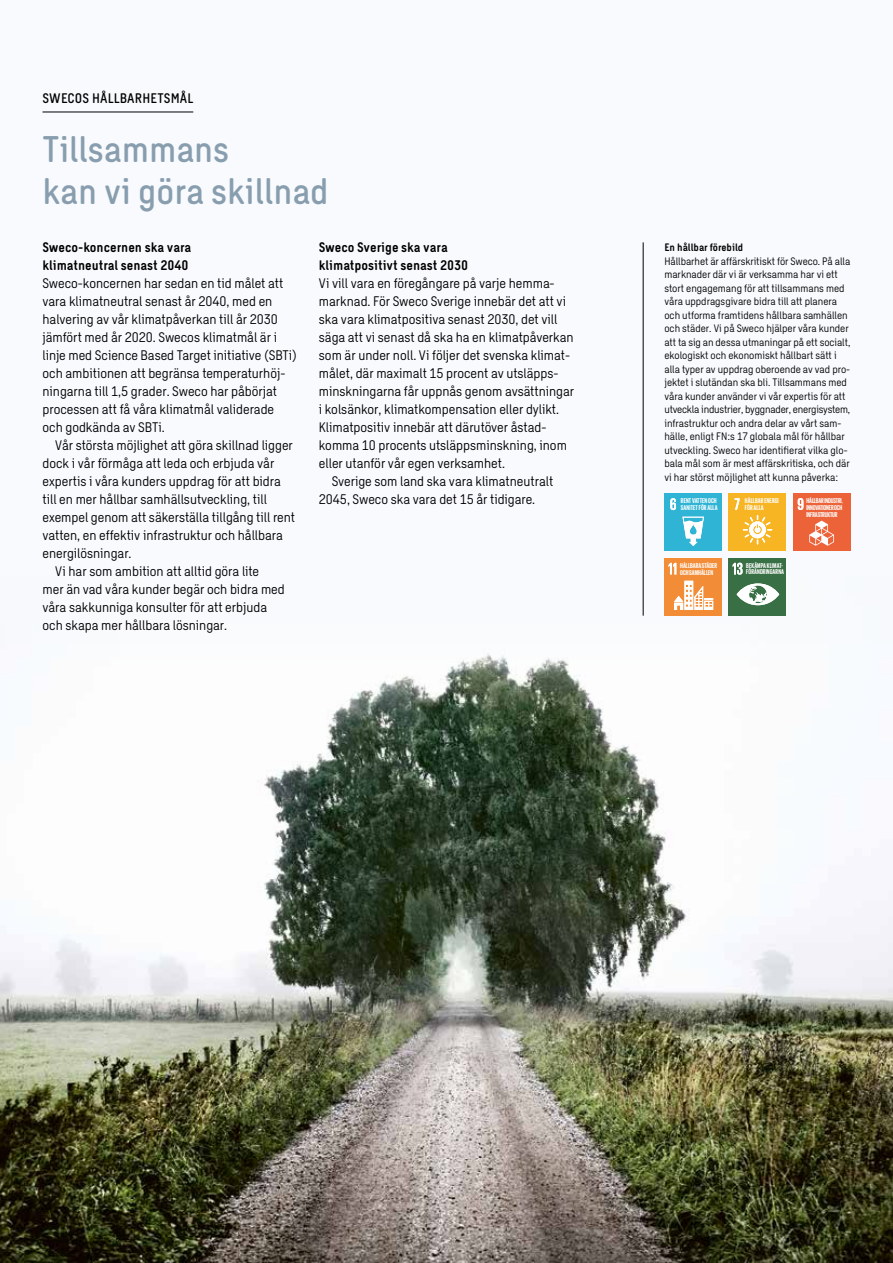
<style>
.page{position:relative;width:893px;height:1263px;background:#f8fafd}
.page>*{position:absolute;margin:0;border:0;box-sizing:border-box;transform-origin:0 0}
.t1{font:500 36px/42px "Sweco Sans";color:#889eaf}
.t2{font:13.5px/18px "Sweco Sans";color:#000}
.t3{font:700 13.5px/18px "Sweco Sans";color:#000}
.t4{font:500 13.5px "Sweco Sans";letter-spacing:.01em;color:#000}
.t5{font:10.5px/13.5px "Sweco Sans";color:#000}
.t6{font:700 10.5px "Sweco Sans";color:#000}
.t7{font:700 7.2px/6.8px "Giorgio Sans";letter-spacing:.005em;color:#fff}
</style>
<div class="page">
<img style="left:0;top:572px;width:893px;height:691px">
<hr style="left:43px;top:112px;width:150px;height:1px;background:#000">
<hr style="left:643px;top:242px;width:1px;height:374px;background:#000">
<div style="left:664px;top:493px;width:58px;height:58px;background:#30b4d5"></div>
<svg style="left:670px;top:498px;width:6px;height:12px"></svg>
<svg style="left:682px;top:517px;width:22px;height:29px"></svg>
<div style="left:793px;top:493px;width:57px;height:58px;background:#ec6339"></div>
<svg style="left:809px;top:521px;width:25px;height:25px"></svg>
<svg style="left:798px;top:498px;width:5px;height:12px"></svg>
<div style="left:729px;top:558px;width:57px;height:58px;background:#396f44"></div>
<svg style="left:733px;top:563px;width:9px;height:12px"></svg>
<svg style="left:737px;top:583px;width:42px;height:22px"></svg>
<div style="left:729px;top:493px;width:57px;height:58px;background:#f7b423"></div>
<svg style="left:735px;top:498px;width:37px;height:46px"></svg>
<div style="left:664px;top:558px;width:58px;height:58px;background:#f38c36"></div>
<svg style="left:668px;top:563px;width:8px;height:11px"></svg>
<svg style="left:674px;top:581px;width:39px;height:29px"></svg>
<p class="t4" style="left:43px;top:91px;width:152px">SWECOS HÅLLBARHETSMÅL</p>
<h1 class="t1" style="left:43px;top:129px;width:288px">Tillsammans<br>kan vi göra skillnad</h1>
<p class="t3" style="left:43px;top:238px;width:150px">Sweco-koncernen ska vara klimatneutral senast 2040</p>
<p class="t2" style="left:43px;top:274px;width:256px">Sweco-koncernen har sedan en tid målet att vara klimatneutral senast år 2040, med en halvering av vår klimatpåverkan till år 2030 jämfört med år 2020. Swecos klimatmål är i linje med Science Based Target initiative (SBTi) och ambitionen att begränsa temperaturhöj&shy;ningarna till 1,5 grader. Sweco har påbörjat processen att få våra klimatmål validerade och godkända av SBTi.</p>
<p class="t2" style="left:55px;top:436px;width:239px">Vår största möjlighet att göra skillnad ligger</p>
<p class="t2" style="left:43px;top:454px;width:233px">dock i vår förmåga att leda och erbjuda vår</p>
<p class="t2" style="left:43px;top:472px;width:240px">expertis i våra kunders uppdrag för att bidra</p>
<p class="t2" style="left:43px;top:490px;width:226px">till en mer hållbar samhällsutveckling, till</p>
<p class="t2" style="left:43px;top:508px;width:254px">exempel genom att säkerställa tillgång till rent</p>
<p class="t2" style="left:43px;top:526px;width:242px">vatten, en effektiv infrastruktur och hållbara</p>
<p class="t2" style="left:43px;top:544px;width:91px">energilösningar.</p>
<p class="t2" style="left:55px;top:562px;width:205px">Vi har som ambition att alltid göra lite</p>
<p class="t2" style="left:43px;top:580px;width:244px">mer än vad våra kunder begär och bidra med</p>
<p class="t2" style="left:43px;top:598px;width:226px">våra sakkunniga konsulter för att erbjuda</p>
<p class="t2" style="left:43px;top:616px;width:186px">och skapa mer hållbara lösningar.</p>
<p class="t3" style="left:319px;top:238px;width:151px">Sweco Sverige ska vara klimatpositivt senast 2030</p>
<p class="t2" style="left:319px;top:274px;width:237px">Vi vill vara en föregångare på varje hemma-</p>
<p class="t2" style="left:319px;top:292px;width:249px">marknad. För Sweco Sverige innebär det att vi</p>
<p class="t2" style="left:319px;top:310px;width:240px">ska vara klimatpositiva senast 2030, det vill</p>
<p class="t2" style="left:319px;top:328px;width:256px">säga att vi senast då ska ha en klimatpåverkan</p>
<p class="t2" style="left:319px;top:346px;width:253px">som är under noll. Vi följer det svenska klimat-</p>
<p class="t2" style="left:319px;top:364px;width:241px">målet, där maximalt 15 procent av utsläpps-</p>
<p class="t2" style="left:319px;top:382px;width:257px">minskningarna får uppnås genom avsättningar</p>
<p class="t2" style="left:319px;top:400px;width:242px">i kolsänkor, klimatkompensation eller dylikt.</p>
<p class="t2" style="left:319px;top:418px;width:229px">Klimatpositiv innebär att därutöver åstad-</p>
<p class="t2" style="left:319px;top:436px;width:250px">komma 10 procents utsläppsminskning, inom</p>
<p class="t2" style="left:319px;top:454px;width:188px">eller utanför vår egen verksamhet.</p>
<p class="t2" style="left:332px;top:472px;width:223px">Sverige som land ska vara klimatneutralt</p>
<p class="t2" style="left:319px;top:490px;width:218px">2045, Sweco ska vara det 15 år tidigare.</p>
<p class="t6" style="left:664px;top:241px;width:80px">En hållbar förebild</p>
<p class="t5" style="left:664px;top:254px;width:187px">Hållbarhet är affärskritiskt för Sweco. På alla marknader där vi är verksamma har vi ett stort engagemang för att tillsammans med våra uppdragsgivare bidra till att planera och utforma framtidens hållbara samhällen och städer. Vi på Sweco hjälper våra kunder att ta sig an dessa utmaningar på ett socialt, ekologiskt och ekonomiskt hållbart sätt i alla typer av uppdrag oberoende av vad pro&shy;jektet i slutändan ska bli. Tillsammans med våra kunder använder vi vår expertis för att utveckla industrier, byggnader, energisystem, infrastruktur och andra delar av vårt sam&shy;hälle, enligt FN:s 17 globala mål för hållbar utveckling. Sweco har identifierat vilka glo&shy;bala mål som är mest affärskritiska, och där vi har störst möjlighet att kunna påverka:</p>
<p class="t7" style="left:681px;top:497px;width:38px">RENT VATTEN OCH<br>SANITET FÖR ALLA</p>
<p class="t7" style="left:807px;top:497px;width:38px;text-align:justify">HÅLLBAR INDUSTRI, INNOVATIONER OCH INFRASTRUKTUR</p>
<p class="t7" style="left:745px;top:497px;width:35px">HÅLLBAR ENERGI<br>FÖR ALLA</p>
<p class="t7" style="left:680px;top:562px;width:38px">HÅLLBARA STÄDER<br>OCH SAMHÄLLEN</p>
<p class="t7" style="left:746px;top:562px;width:39px">BEKÄMPA KLIMAT-<br>FÖRÄNDRINGARNA</p>
</div>
